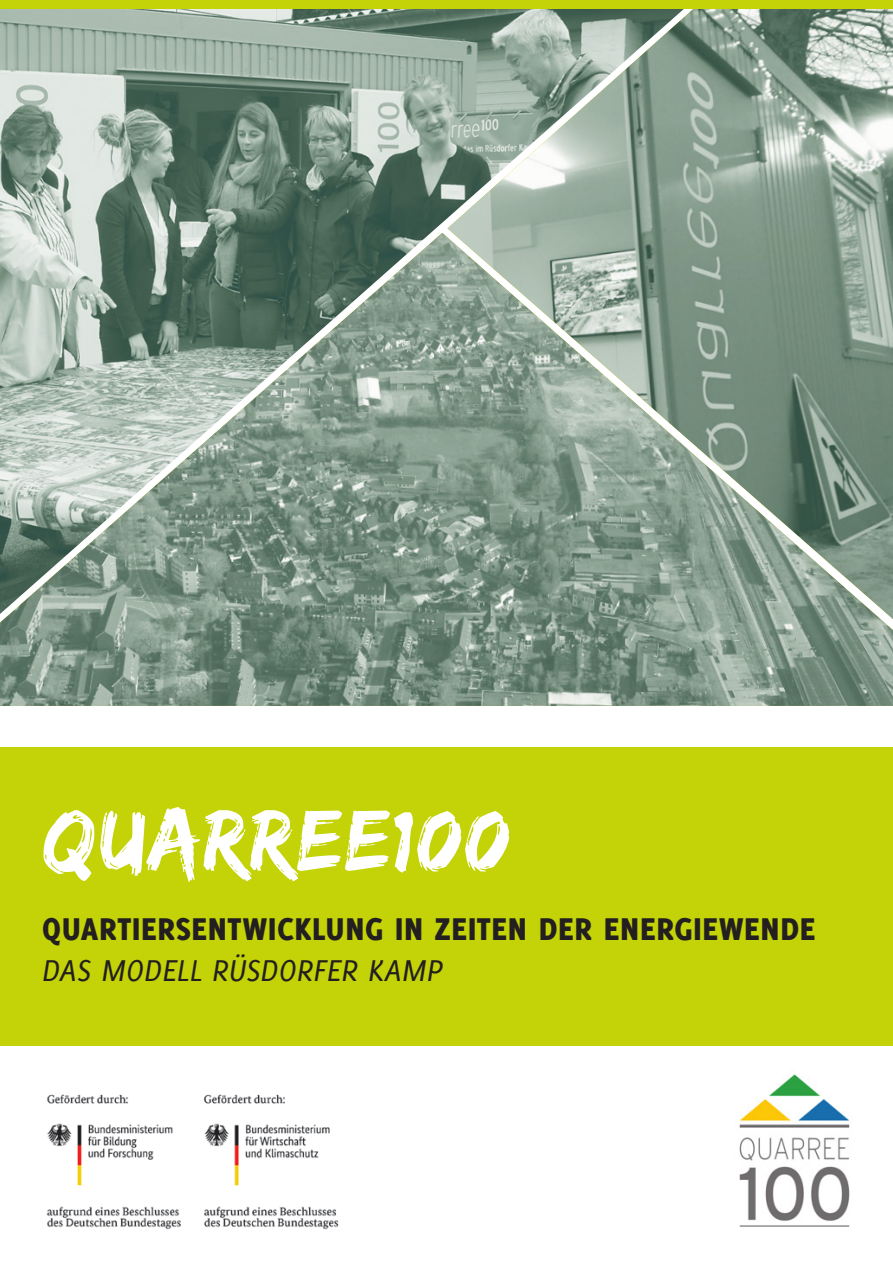
<style>
.page{position:relative;width:893px;height:1263px;background:#fff}
.page>*{position:absolute;margin:0;border:0;box-sizing:border-box;transform-origin:0 0}
.t1{font:90px "Edo SZ";letter-spacing:.03em;color:#fff}
.t2{font:800 34.5px "Delicious";letter-spacing:.02em;color:#231f20}
.t3{font:italic 33px "Delicious";color:#231f20}
</style>
<div class="page">
<img style="left:0;top:614px;width:893px;height:92px">
<div style="left:0;top:747px;width:893px;height:299px;background:#c3d307"></div>
<img style="left:46px;top:1094px;width:293px;height:136px">
<img style="left:739px;top:1074px;width:111px;height:153px">
<svg style="left:447px;top:633px;width:446px;height:69px;background:#7e9586"></svg>
<img style="left:447px;top:9px;width:446px;height:624px">
<img style="left:0;top:9px;width:694px;height:605px">
<div style="left:0;top:0;width:893px;height:9px;background:#c3d307"></div>
<p class="t1" style="left:42px;top:787px;width:469px">QUARREE100</p>
<p class="t2" style="left:42px;top:909px;width:775px">QUARTIERSENTWICKLUNG IN ZEITEN DER ENERGIEWENDE</p>
<p class="t3" style="left:42px;top:951px;width:402px">DAS MODELL RÜSDORFER KAMP</p>
</div>
